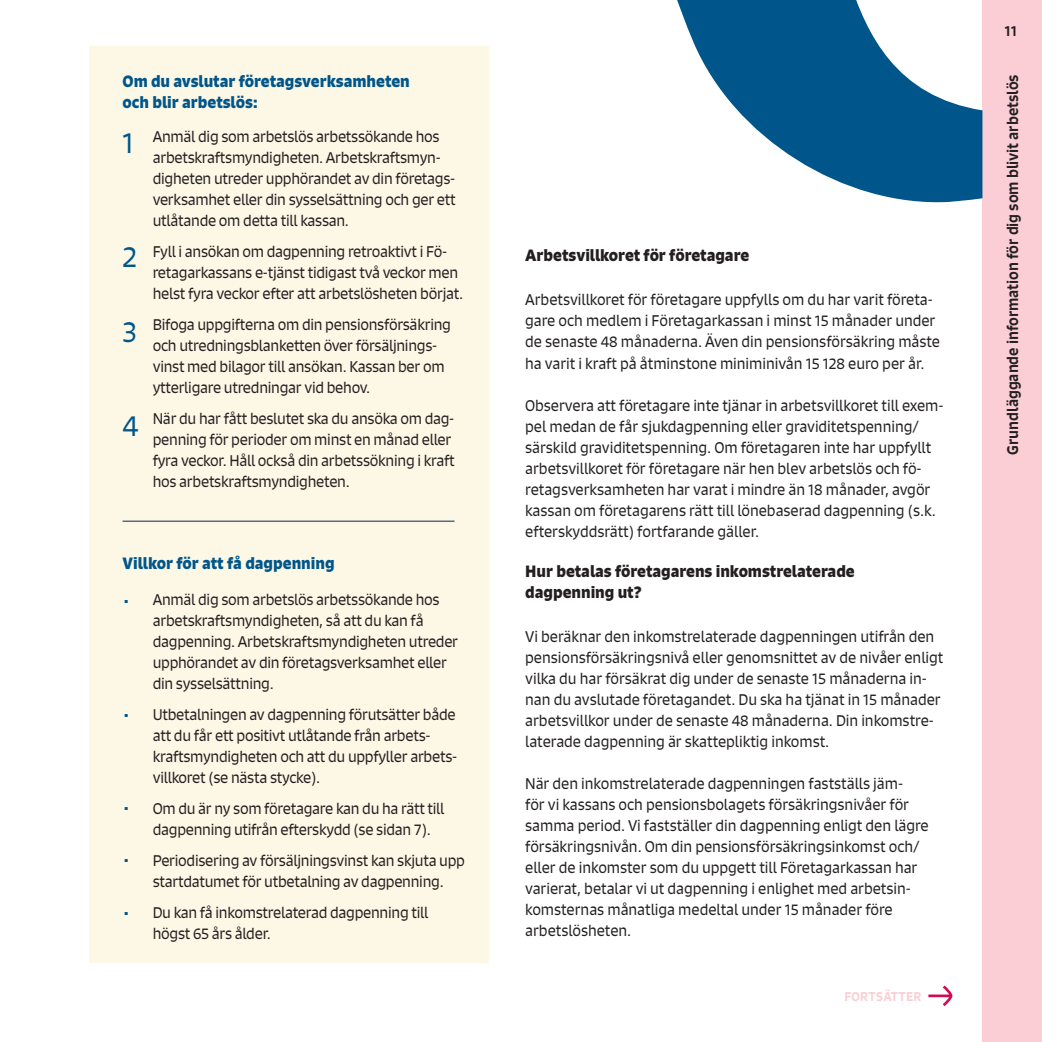
<style>
.page{position:relative;width:1042px;height:1042px;background:#fff}
.page>*{position:absolute;margin:0;border:0;box-sizing:border-box;transform-origin:0 0}
.H3_Väliotsikko{font:28px "Signo";color:#00568a}
.H3_Väliotsikko-2{font:700 15.75px/21px "Signo";letter-spacing:-.005em;color:#231f20}
.H3_Väliotsikko-3{font:700 15.75px/21px "Signo";letter-spacing:-.005em;color:#00568a}
.M__ei_I_rivin_sisennystä{font:14.88px/21px "Signo";letter-spacing:-.02em;color:#231f20}
.Leipateksti_M{font:14.88px/21px "Signo";letter-spacing:-.005em;color:#231f20}
.Linkkilaatikkoteksti{font:500 14.88px "Signo";letter-spacing:-.005em;color:#231f20}
.t1{font:500 14px "Signo";color:#231f20}
.Ohjausteksti{font:500 12.25px "Signo";letter-spacing:.02em;color:#faced4}
</style>
<div class="page">
<div style="left:89px;top:46px;width:399px;height:916px;background:#fdf7e6"></div>
<div style="left:982px;top:0;width:60px;height:1042px;background:#faced4"></div>
<svg style="left:928px;top:985px;width:25px;height:21px"></svg>
<hr style="left:123px;top:521px;width:331px;height:1px;background:#002858">
<svg style="left:677px;top:0;width:305px;height:203px;fill:#00568a"></svg>
<p class="H3_Väliotsikko-3" style="left:123px;top:70px;width:289px">Om du avslutar företagsverksamheten och blir arbetslös:</p>
<p class="M__ei_I_rivin_sisennystä" style="left:153px;top:126px;width:305px">Anmäl dig som arbetslös arbetssökande hos arbetskraftsmyndigheten. Arbetskraftsmyn&shy;digheten utreder upphörandet av din företags&shy;verksamhet eller din sysselsättning och ger ett utlåtande om detta till kassan.</p>
<p class="M__ei_I_rivin_sisennystä" style="left:153px;top:241px;width:312px">Fyll i ansökan om dagpenning retroaktivt i Fö&shy;retagarkassans e-tjänst tidigast två veckor men helst fyra veckor efter att arbetslösheten börjat.</p>
<p class="M__ei_I_rivin_sisennystä" style="left:153px;top:314px;width:300px">Bifoga uppgifterna om din pensionsförsäkring och utredningsblanketten över försäljnings&shy;vinst med bilagor till ansökan. Kassan ber om ytterligare utredningar vid behov.</p>
<p class="M__ei_I_rivin_sisennystä" style="left:153px;top:408px;width:303px">När du har fått beslutet ska du ansöka om dag&shy;penning för perioder om minst en månad eller fyra veckor. Håll också din arbetssökning i kraft hos arbetskraftsmyndigheten.</p>
<p class="H3_Väliotsikko" style="left:123px;top:125px;width:13px">1</p>
<p class="H3_Väliotsikko" style="left:123px;top:239px;width:16px">2</p>
<p class="H3_Väliotsikko" style="left:123px;top:314px;width:16px">3</p>
<p class="H3_Väliotsikko" style="left:123px;top:408px;width:18px">4</p>
<p class="H3_Väliotsikko-3" style="left:123px;top:552px;width:214px">Villkor för att få dagpenning</p>
<p class="M__ei_I_rivin_sisennystä" style="left:153px;top:589px;width:307px">Anmäl dig som arbetslös arbetssökande hos arbetskraftsmyndigheten, så att du kan få dagpenning. Arbetskraftsmyndigheten utreder upphörandet av din företagsverksamhet eller din sysselsättning.</p>
<p class="M__ei_I_rivin_sisennystä" style="left:153px;top:704px;width:306px">Utbetalningen av dagpenning förutsätter både att du får ett positivt utlåtande från arbets&shy;kraftsmyndigheten och att du uppfyller arbets&shy;villkoret (se nästa stycke).</p>
<p class="M__ei_I_rivin_sisennystä" style="left:153px;top:798px;width:293px">Om du är ny som företagare kan du ha rätt till dagpenning utifrån efterskydd (se sidan 7).</p>
<p class="M__ei_I_rivin_sisennystä" style="left:153px;top:850px;width:314px">Periodisering av försäljningsvinst kan skjuta upp startdatumet för utbetalning av dagpenning.</p>
<p class="M__ei_I_rivin_sisennystä" style="left:153px;top:902px;width:277px">Du kan få inkomstrelaterad dagpenning till högst 65 års ålder.</p>
<p class="H3_Väliotsikko" style="left:123px;top:575px;width:9px">.</p>
<p class="H3_Väliotsikko" style="left:123px;top:689px;width:9px">.</p>
<p class="H3_Väliotsikko" style="left:123px;top:782px;width:9px">.</p>
<p class="H3_Väliotsikko" style="left:123px;top:834px;width:9px">.</p>
<p class="H3_Väliotsikko" style="left:123px;top:887px;width:9px">.</p>
<p class="H3_Väliotsikko-2" style="left:525px;top:244px;width:226px">Arbetsvillkoret för företagare</p>
<p class="Leipateksti_M" style="left:525px;top:289px;width:416px">Arbetsvillkoret för företagare uppfylls om du har varit företa&shy;gare och medlem i Företagarkassan i minst 15 månader under de senaste 48 månaderna. Även din pensionsförsäkring måste ha varit i kraft på åtminstone miniminivån 15 128 euro per år.</p>
<p class="Leipateksti_M" style="left:525px;top:394px;width:420px">Observera att företagare inte tjänar in arbetsvillkoret till exem&shy;pel medan de får sjukdagpenning eller graviditetspenning/ särskild graviditetspenning. Om företagaren inte har uppfyllt arbetsvillkoret för företagare när hen blev arbetslös och fö&shy;retagsverksamheten har varat i mindre än 18 månader, avgör kassan om företagarens rätt till lönebaserad dagpenning (s.k. efterskyddsrätt) fortfarande gäller.</p>
<p class="H3_Väliotsikko-2" style="left:525px;top:561px;width:331px">Hur betalas företagarens inkomstrelaterade dagpenning ut?</p>
<p class="M__ei_I_rivin_sisennystä" style="left:525px;top:625px;width:420px">Vi beräknar den inkomstrelaterade dagpenningen utifrån den pensionsförsäkringsnivå eller genomsnittet av de nivåer enligt vilka du har försäkrat dig under de senaste 15 månaderna in&shy;nan du avslutade företagandet. Du ska ha tjänat in 15 månader arbetsvillkor under de senaste 48 månaderna. Din inkomstre&shy;laterade dagpenning är skattepliktig inkomst.</p>
<p class="M__ei_I_rivin_sisennystä" style="left:525px;top:772px;width:405px">När den inkomstrelaterade dagpenningen fastställs jäm-<br>för vi kassans och pensionsbolagets försäkringsnivåer för samma period. Vi fastställer din dagpenning enligt den lägre försäkringsnivån. Om din pensionsförsäkringsinkomst och/ eller de inkomster som du uppgett till Företagarkassan har varierat, betalar vi ut dagpenning i enlighet med arbetsin&shy;komsternas månatliga medeltal under 15 månader före arbetslösheten.</p>
<p class="Ohjausteksti" style="left:844px;top:988px;width:79px">FORTSÄTTER</p>
<p class="t1" style="left:1004px;top:22px;width:14px">11</p>
<p class="Linkkilaatikkoteksti" style="left:1003px;top:454px;width:381px;rotate:-90deg">Grundläggande information för dig som blivit arbetslös</p>
</div>
